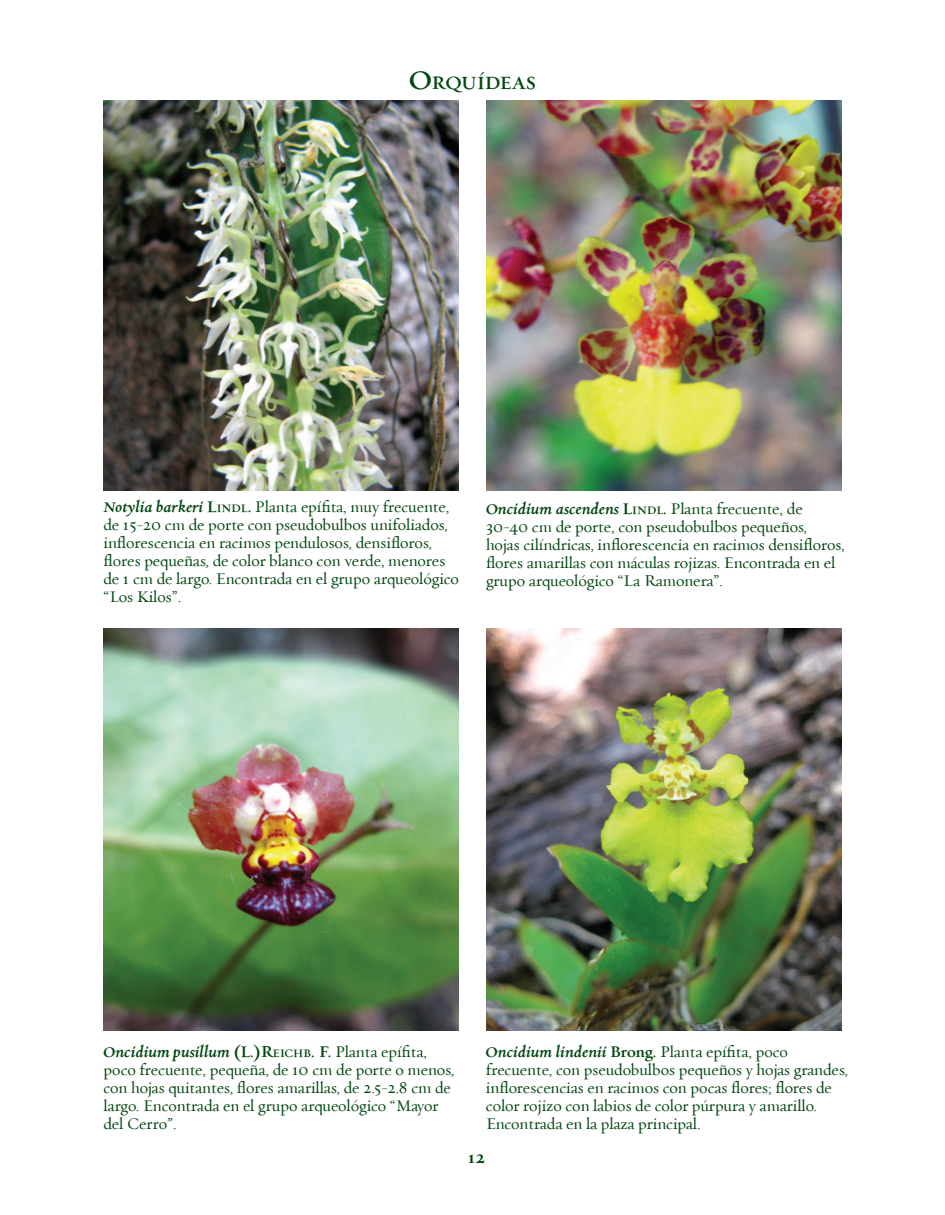
<style>
.page{position:relative;width:945px;height:1215px;background:#fff}
.page>*{position:absolute;margin:0;border:0;box-sizing:border-box;transform-origin:0 0}
.t1{font:700 18.9px "Natura";color:#004710}
.t2{font:700 18px "Natura";color:#004710}
.t3{font:16.5px/18px "Natura Roman";color:#004710}
.t4{font:italic 700 16.5px "Natura";color:#004710}
.s1{font-size:27px}
.s2{font-family:"Natura";font-weight:700;font-style:italic}
.s3{font-family:"Natura";font-weight:700}
.s4{font-family:"Natura";font-weight:700;font-size:11.55px}
.s5{font-style:normal}
.s6{font-style:normal;font-size:11.55px}
.s7{font-family:"Natura Roman";font-weight:400;font-style:normal}
</style>
<div class="page">
<img style="left:104px;top:101px;width:355px;height:390px">
<img style="left:104px;top:629px;width:355px;height:402px">
<img style="left:486px;top:101px;width:356px;height:390px">
<img style="left:486px;top:629px;width:356px;height:402px">
<p class="t1" style="left:409px;top:72px;width:129px"><span class="s1">O</span>RQUÍDEAS</p>
<p class="t3" style="left:104px;top:498px;width:357px"><span class="s2">Notylia barkeri</span> <span class="s3">L</span><span class="s4">INDL</span><span class="s3">.</span> Planta epífita, muy frecuente, de 15-20 cm de porte con pseudobulbos unifoliados, inflorescencia en racimos pendulosos, densifloros, flores pequeñas, de color blanco con verde, menores de 1 cm de largo. Encontrada en el grupo arqueológico “Los Kilos”.</p>
<p class="t3" style="left:486px;top:500px;width:360px"><span class="s2">Oncidium ascendens</span> <span class="s3">L</span><span class="s4">INDL</span><span class="s3">.</span> Planta frecuente, de 30-40 cm de porte, con pseudobulbos pequeños, hojas cilíndricas, inflorescencia en racimos densifloros, flores amarillas con máculas rojizas. Encontrada en el grupo arqueológico “La Ramonera”.</p>
<p class="t4" style="left:104px;top:1044px;width:325px">Oncidium pusillum <span class="s5">(L.)R</span><span class="s6">EICHB</span><span class="s5">. F.</span> <span class="s7">Planta epífita,</span></p>
<p class="t3" style="left:103px;top:1061px;width:352px">poco frecuente, pequeña, de 10 cm de porte o menos, con hojas quitantes, flores amarillas, de 2.5-2.8 cm de largo. Encontrada en el grupo arqueológico “Mayor del Cerro”.</p>
<p class="t3" style="left:486px;top:1043px;width:364px"><span class="s2">Oncidium lindenii</span> <span class="s3">Brong.</span> Planta epífita, poco frecuente, con pseudobulbos pequeños y hojas grandes, inflorescencias en racimos con pocas flores; flores de color rojizo con labios de color púrpura y amarillo.<br>Encontrada en la plaza principal.</p>
<p class="t2" style="left:468px;top:1146px;width:18px">12</p>
</div>
